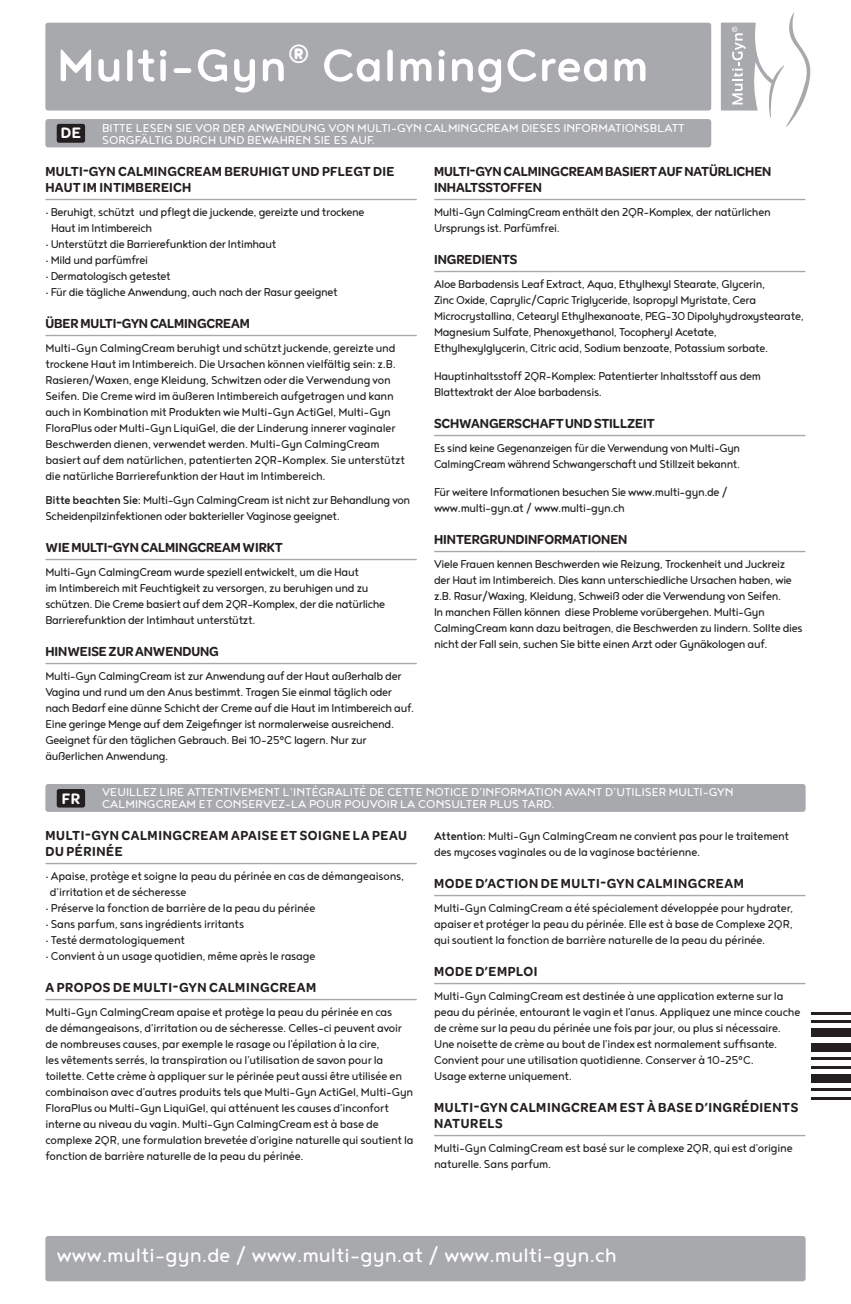
<style>
.page{position:relative;width:851px;height:1304px;background:#fff}
.page>*{position:absolute;margin:0;border:0;box-sizing:border-box;transform-origin:0 0}
.t1{font:500 56px "Noyh R";color:#fff}
.t2{font:24px "Noyh R";color:#fff}
.t3{font:600 16.2px "Omnes";color:#fff;scale:.95 1}
.t4{font:14px/16px "Noyh R";letter-spacing:-.025em;color:#231f20;scale:.95 1}
.t5{font:14px/12px "Noyh R";color:#fff}
.t6{font:600 14px/16px "Omnes";color:#231f20;scale:.95 1}
.t7{font:600 14px/16px "Omnes";letter-spacing:.045em;color:#231f20;scale:.95 1}
.t8{font:14px/16px "Noyh R";letter-spacing:-.025em;color:#231f20;scale:.93 1}
.t9{font:600 14px/16px "Omnes";letter-spacing:.02em;color:#231f20;scale:.95 1}
.s1{font-weight:500}
</style>
<div class="page">
<div style="left:45px;top:1236px;width:760px;height:45px;background:#a8a9ad;border-radius:3px"></div>
<div style="left:45px;top:23px;width:666px;height:88px;background:#a8a9ad;border-radius:3px"></div>
<div style="left:45px;top:119px;width:666px;height:28px;background:#a8a9ad;border-radius:3px"></div>
<svg style="left:720px;top:13px;width:90px;height:114px"></svg>
<hr style="left:46px;top:199px;width:370px;height:1px;background:#a8a9ad">
<hr style="left:46px;top:335px;width:370px;height:1px;background:#a8a9ad">
<hr style="left:46px;top:559px;width:370px;height:1px;background:#a8a9ad">
<hr style="left:46px;top:663px;width:370px;height:1px;background:#a8a9ad">
<hr style="left:434px;top:199px;width:370px;height:1px;background:#a8a9ad">
<hr style="left:434px;top:271px;width:370px;height:1px;background:#a8a9ad">
<hr style="left:434px;top:435px;width:370px;height:1px;background:#a8a9ad">
<hr style="left:434px;top:551px;width:370px;height:1px;background:#a8a9ad">
<hr style="left:811px;top:1097px;width:39px;height:3px;background:#231f20">
<hr style="left:811px;top:1088px;width:39px;height:3px;background:#231f20">
<div style="left:811px;top:1074px;width:39px;height:9px;background:#231f20"></div>
<hr style="left:811px;top:1066px;width:39px;height:2px;background:#231f20">
<hr style="left:811px;top:1057px;width:39px;height:3px;background:#231f20">
<div style="left:811px;top:1043px;width:39px;height:8px;background:#231f20"></div>
<hr style="left:811px;top:1020px;width:39px;height:3px;background:#231f20">
<hr style="left:811px;top:1012px;width:39px;height:3px;background:#231f20">
<div style="left:811px;top:1029px;width:39px;height:8px;background:#231f20"></div>
<div style="left:57px;top:124px;width:28px;height:19px;background:#231f20;border-radius:2px"></div>
<div style="left:45px;top:784px;width:760px;height:28px;background:#a8a9ad;border-radius:3px"></div>
<hr style="left:46px;top:863px;width:370px;height:1px;background:#a8a9ad">
<hr style="left:46px;top:999px;width:370px;height:1px;background:#a8a9ad">
<hr style="left:434px;top:895px;width:370px;height:1px;background:#a8a9ad">
<hr style="left:434px;top:983px;width:370px;height:1px;background:#a8a9ad">
<hr style="left:434px;top:1135px;width:370px;height:1px;background:#a8a9ad">
<div style="left:57px;top:789px;width:28px;height:19px;background:#231f20;border-radius:2px"></div>
<h1 class="t1" style="left:57px;top:34px;width:593px">Multi-Gyn<sup>®</sup> CalmingCream</h1>
<p class="t5" style="left:102px;top:121px;width:584px">BITTE LESEN SIE VOR DER ANWENDUNG VON MULTI-GYN CALMINGCREAM DIESES INFORMATIONSBLATT<br>SORGFÄLTIG DURCH UND BEWAHREN SIE ES AUF.</p>
<p class="t3" style="left:61px;top:122px;width:23px">DE</p>
<p class="t9" style="left:45px;top:162px;width:368px">MULTI-GYN CALMINGCREAM BERUHIGT UND PFLEGT DIE<br>HAUT IM INTIMBEREICH</p>
<p class="t4" style="left:51px;top:204px;width:331px;text-indent:-6px">• Beruhigt, schützt und pflegt die juckende, gereizte und trockene<br>Haut im Intimbereich</p>
<p class="t4" style="left:45px;top:236px;width:244px">• Unterstützt die Barrierefunktion der Intimhaut</p>
<p class="t4" style="left:45px;top:252px;width:109px">• Mild und parfümfrei</p>
<p class="t4" style="left:45px;top:268px;width:134px">• Dermatologisch getestet</p>
<p class="t4" style="left:45px;top:284px;width:309px">• Für die tägliche Anwendung, auch nach der Rasur geeignet</p>
<p class="t6" style="left:45px;top:314px;width:216px">ÜBER MULTI-GYN CALMINGCREAM</p>
<p class="t4" style="left:45px;top:340px;width:380px">Multi-Gyn CalmingCream beruhigt und schützt juckende, gereizte und trockene Haut im Intimbereich. Die Ursachen können vielfältig sein: z.B.<br>Rasieren/Waxen, enge Kleidung, Schwitzen oder die Verwendung von Seifen. Die Creme wird im äußeren Intimbereich aufgetragen und kann auch in Kombination mit Produkten wie Multi-Gyn ActiGel, Multi-Gyn FloraPlus oder Multi-Gyn LiquiGel, die der Linderung innerer vaginaler Beschwerden dienen, verwendet werden. Multi-Gyn CalmingCream basiert auf dem natürlichen, patentierten 2QR-Komplex. Sie unterstützt die natürliche Barrierefunktion der Haut im Intimbereich.</p>
<p class="t4" style="left:45px;top:492px;width:385px"><span class="s1">Bitte beachten Sie:</span> Multi-Gyn CalmingCream ist nicht zur Behandlung von<br>Scheidenpilzinfektionen oder bakterieller Vaginose geeignet.</p>
<p class="t6" style="left:45px;top:538px;width:251px">WIE MULTI-GYN CALMINGCREAM WIRKT</p>
<p class="t4" style="left:45px;top:564px;width:359px">Multi-Gyn CalmingCream wurde speziell entwickelt, um die Haut<br>im Intimbereich mit Feuchtigkeit zu versorgen, zu beruhigen und zu schützen. Die Creme basiert auf dem 2QR-Komplex, der die natürliche Barrierefunktion der Intimhaut unterstützt.</p>
<p class="t6" style="left:45px;top:642px;width:184px">HINWEISE ZUR ANWENDUNG</p>
<p class="t4" style="left:45px;top:668px;width:390px">Multi-Gyn CalmingCream ist zur Anwendung auf der Haut außerhalb der Vagina und rund um den Anus bestimmt. Tragen Sie einmal täglich oder nach Bedarf eine dünne Schicht der Creme auf die Haut im Intimbereich auf.<br>Eine geringe Menge auf dem Zeigefinger ist normalerweise ausreichend.<br>Geeignet für den täglichen Gebrauch. Bei 10-25°C lagern. Nur zur äußerlichen Anwendung.</p>
<p class="t6" style="left:434px;top:162px;width:356px">MULTI-GYN CALMINGCREAM BASIERT AUF NATÜRLICHEN<br>INHALTSSTOFFEN</p>
<p class="t4" style="left:434px;top:204px;width:356px">Multi-Gyn CalmingCream enthält den 2QR-Komplex, der natürlichen<br>Ursprungs ist. Parfümfrei.</p>
<p class="t6" style="left:434px;top:250px;width:89px">INGREDIENTS</p>
<p class="t4" style="left:434px;top:276px;width:391px">Aloe Barbadensis Leaf Extract, Aqua, Ethylhexyl Stearate, Glycerin,<br>Zinc Oxide, Caprylic/Capric Triglyceride, Isopropyl Myristate, Cera Microcrystallina, Cetearyl Ethylhexanoate, PEG-30 Dipolyhydroxystearate, Magnesium Sulfate, Phenoxyethanol, Tocopheryl Acetate, Ethylhexylglycerin, Citric acid, Sodium benzoate, Potassium sorbate.</p>
<p class="t4" style="left:434px;top:368px;width:346px">Hauptinhaltsstoff 2QR-Komplex: Patentierter Inhaltsstoff aus dem<br>Blattextrakt der Aloe barbadensis.</p>
<p class="t6" style="left:434px;top:414px;width:234px">SCHWANGERSCHAFT UND STILLZEIT</p>
<p class="t8" style="left:434px;top:440px;width:330px">Es sind keine Gegenanzeigen für die Verwendung von Multi-Gyn<br>CalmingCream während Schwangerschaft und Stillzeit bekannt.</p>
<p class="t4" style="left:434px;top:484px;width:311px">Für weitere Informationen besuchen Sie www.multi-gyn.de / www.multi-gyn.at / www.multi-gyn.ch</p>
<p class="t6" style="left:434px;top:530px;width:205px">HINTERGRUNDINFORMATIONEN</p>
<p class="t4" style="left:434px;top:556px;width:389px">Viele Frauen kennen Beschwerden wie Reizung, Trockenheit und Juckreiz der Haut im Intimbereich. Dies kann unterschiedliche Ursachen haben, wie z.B. Rasur/Waxing, Kleidung, Schweiß oder die Verwendung von Seifen.<br>In manchen Fällen können diese Probleme vorübergehen. Multi-Gyn CalmingCream kann dazu beitragen, die Beschwerden zu lindern. Sollte dies nicht der Fall sein, suchen Sie bitte einen Arzt oder Gynäkologen auf.</p>
<p class="t3" style="left:62px;top:787px;width:21px">FR</p>
<p class="t5" style="left:102px;top:786px;width:632px">VEUILLEZ LIRE ATTENTIVEMENT L’INTÉGRALITÉ DE CETTE NOTICE D’INFORMATION AVANT D’UTILISER MULTI-GYN<br>CALMINGCREAM ET CONSERVEZ-LA POUR POUVOIR LA CONSULTER PLUS TARD.</p>
<p class="t7" style="left:45px;top:826px;width:382px">MULTI-GYN CALMINGCREAM APAISE ET SOIGNE LA PEAU<br>DU PÉRINÉE</p>
<p class="t4" style="left:50px;top:868px;width:374px;text-indent:-5px">• Apaise, protège et soigne la peau du périnée en cas de démangeaisons, d’irritation et de sécheresse</p>
<p class="t4" style="left:45px;top:900px;width:286px">• Préserve la fonction de barrière de la peau du périnée</p>
<p class="t4" style="left:45px;top:916px;width:211px">• Sans parfum, sans ingrédients irritants</p>
<p class="t4" style="left:45px;top:932px;width:148px">• Testé dermatologiquement</p>
<p class="t4" style="left:45px;top:948px;width:286px">• Convient à un usage quotidien, même après le rasage</p>
<p class="t7" style="left:45px;top:978px;width:286px">A PROPOS DE MULTI-GYN CALMINGCREAM</p>
<p class="t4" style="left:45px;top:1004px;width:389px">Multi-Gyn CalmingCream apaise et protège la peau du périnée en cas<br>de démangeaisons, d’irritation ou de sécheresse. Celles-ci peuvent avoir de nombreuses causes, par exemple le rasage ou l’épilation à la cire,<br>les vêtements serrés, la transpiration ou l’utilisation de savon pour la toilette. Cette crème à appliquer sur le périnée peut aussi être utilisée en combinaison avec d’autres produits tels que Multi-Gyn ActiGel, Multi-Gyn FloraPlus ou Multi-Gyn LiquiGel, qui atténuent les causes d’inconfort interne au niveau du vagin. Multi-Gyn CalmingCream est à base de complexe 2QR, une formulation brevetée d’origine naturelle qui soutient la fonction de barrière naturelle de la peau du périnée.</p>
<p class="t4" style="left:434px;top:828px;width:375px"><span class="s1">Attention:</span> Multi-Gyn CalmingCream ne convient pas pour le traitement des mycoses vaginales ou de la vaginose bactérienne.</p>
<p class="t7" style="left:434px;top:875px;width:327px">MODE D’ACTION DE MULTI-GYN CALMINGCREAM</p>
<p class="t4" style="left:434px;top:900px;width:379px;text-align:justify">Multi-Gyn CalmingCream a été spécialement développée pour hydrater, apaiser et protéger la peau du périnée. Elle est à base de Complexe 2QR, qui soutient la fonction de barrière naturelle de la peau du périnée.</p>
<p class="t7" style="left:434px;top:963px;width:110px">MODE D’EMPLOI</p>
<p class="t4" style="left:434px;top:988px;width:387px">Multi-Gyn CalmingCream est destinée à une application externe sur la peau du périnée, entourant le vagin et l’anus. Appliquez une mince couche de crème sur la peau du périnée une fois par jour, ou plus si nécessaire.<br>Une noisette de crème au bout de l’index est normalement suffisante.<br>Convient pour une utilisation quotidienne. Conserver à 10-25°C.<br>Usage externe uniquement.</p>
<p class="t7" style="left:434px;top:1098px;width:385px">MULTI-GYN CALMINGCREAM EST À BASE D’INGRÉDIENTS<br>NATURELS</p>
<p class="t4" style="left:434px;top:1140px;width:379px">Multi-Gyn CalmingCream est basé sur le complexe 2QR, qui est d’origine naturelle. Sans parfum.</p>
<h2 class="t2" style="left:57px;top:1242px;width:561px">www.multi-gyn.de / www.multi-gyn.at / www.multi-gyn.ch</h2>
</div>
